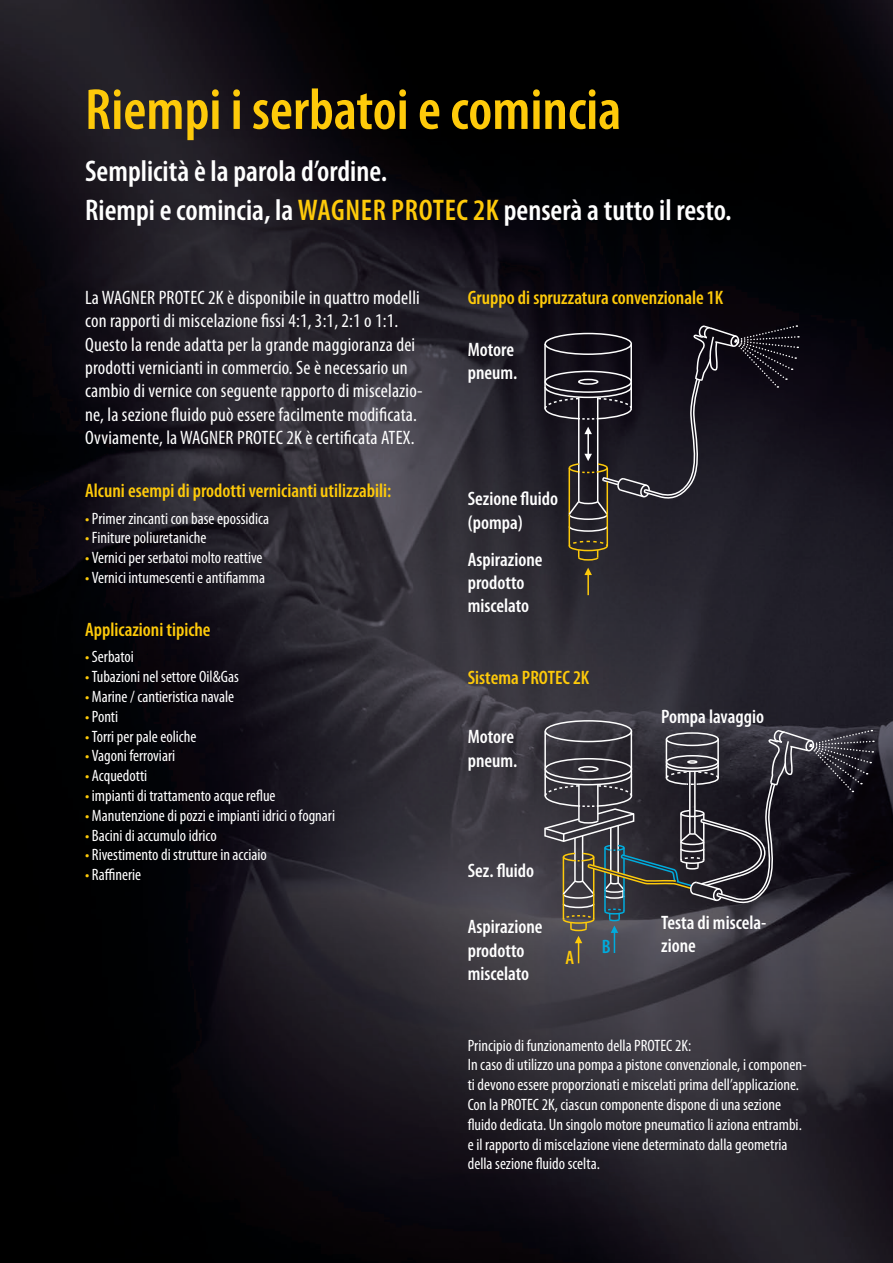
<style>
.page{position:relative;width:893px;height:1263px;background:#fff}
.page>*{position:absolute;margin:0;border:0;box-sizing:border-box;transform-origin:0 0}
.t1{font:600 condensed 58.5px "Myriad Pro";color:#feca0a}
.t2{font:600 condensed 30px/39px "Myriad Pro";color:#fff}
.t3{font:condensed 19.5px/23.4px "Myriad Pro";letter-spacing:.01em;color:#fff}
.t4{font:600 condensed 19.5px/23.4px "Myriad Pro";color:#fff}
.t5{font:600 condensed 19.5px "Myriad Pro";color:#feca0a}
.t6{font:600 condensed 19.5px "Myriad Pro";color:#00acdd}
.t7{font:condensed 16.5px/19.8px "Myriad Pro";color:#fff}
.s1{color:#feca0a}
</style>
<div class="page">
<img style="left:0;top:0;width:893px;height:1263px">
<hr style="left:569px;top:468px;width:1px;height:78px;background:#feca0a">
<svg style="left:568px;top:540px;width:41px;height:21px"></svg>
<hr style="left:607px;top:482px;width:1px;height:64px;background:#feca0a">
<svg style="left:584px;top:568px;width:8px;height:7px"></svg>
<hr style="left:587px;top:574px;width:2px;height:21px;background:#feca0a">
<svg style="left:544px;top:324px;width:255px;height:209px;background:#25222a"></svg>
<div style="left:545px;top:720px;width:87px;height:22px;border:2px solid #fff;border-radius:50%"></div>
<svg style="left:543px;top:729px;width:331px;height:234px;background:#3c3a40"></svg>
<h1 class="t1" style="left:85px;top:78px;width:538px">Riempi i serbatoi e comincia</h1>
<h2 class="t2" style="left:85px;top:152px;width:648px">Semplicità è la parola d’ordine.<br>Riempi e comincia, la <span class="s1">WAGNER PROTEC 2K</span> penserà a tutto il resto.</h2>
<p class="t3" style="left:85px;top:285px;width:339px">La WAGNER PROTEC 2K è disponibile in quattro modelli con rapporti di miscelazione fissi 4:1, 3:1, 2:1 o 1:1.<br>Questo la rende adatta per la grande maggioranza dei prodotti vernicianti in commercio. Se è necessario un cambio di vernice con seguente rapporto di miscelazio&shy;ne, la sezione fluido può essere facilmente modificata.<br>Ovviamente, la WAGNER PROTEC 2K è certificata ATEX.</p>
<p class="t5" style="left:85px;top:480px;width:308px">Alcuni esempi di prodotti vernicianti utilizzabili:</p>
<p class="t7" style="left:85px;top:508px;width:186px"><span class="s1">•</span> Primer zincanti con base epossidica</p>
<p class="t7" style="left:85px;top:528px;width:123px"><span class="s1">•</span> Finiture poliuretaniche</p>
<p class="t7" style="left:85px;top:548px;width:179px"><span class="s1">•</span> Vernici per serbatoi molto reattive</p>
<p class="t7" style="left:85px;top:567px;width:182px"><span class="s1">•</span> Vernici intumescenti e antifiamma</p>
<p class="t5" style="left:85px;top:619px;width:127px">Applicazioni tipiche</p>
<p class="t7" style="left:85px;top:647px;width:50px"><span class="s1">•</span> Serbatoi</p>
<p class="t7" style="left:85px;top:667px;width:155px"><span class="s1">•</span> Tubazioni nel settore Oil&amp;Gas</p>
<p class="t7" style="left:85px;top:686px;width:151px"><span class="s1">•</span> Marine / cantieristica navale</p>
<p class="t7" style="left:85px;top:706px;width:35px"><span class="s1">•</span> Ponti</p>
<p class="t7" style="left:85px;top:726px;width:113px"><span class="s1">•</span> Torri per pale eoliche</p>
<p class="t7" style="left:85px;top:746px;width:92px"><span class="s1">•</span> Vagoni ferroviari</p>
<p class="t7" style="left:85px;top:766px;width:64px"><span class="s1">•</span> Acquedotti</p>
<p class="t7" style="left:85px;top:785px;width:192px"><span class="s1">•</span> impianti di trattamento acque reflue</p>
<p class="t7" style="left:85px;top:805px;width:252px"><span class="s1">•</span> Manutenzione di pozzi e impianti idrici o fognari</p>
<p class="t7" style="left:85px;top:825px;width:133px"><span class="s1">•</span> Bacini di accumulo idrico</p>
<p class="t7" style="left:85px;top:845px;width:183px"><span class="s1">•</span> Rivestimento di strutture in acciaio</p>
<p class="t7" style="left:85px;top:865px;width:58px"><span class="s1">•</span> Raffinerie</p>
<p class="t5" style="left:468px;top:287px;width:257px">Gruppo di spruzzatura convenzionale 1K</p>
<p class="t4" style="left:468px;top:338px;width:51px">Motore pneum.</p>
<p class="t4" style="left:468px;top:487px;width:92px">Sezione fluido (pompa)</p>
<p class="t4" style="left:468px;top:548px;width:76px">Aspirazione prodotto miscelato</p>
<p class="t5" style="left:468px;top:666px;width:123px">Sistema PROTEC 2K</p>
<p class="t4" style="left:468px;top:725px;width:51px">Motore pneum.</p>
<p class="t4" style="left:468px;top:859px;width:68px">Sez. fluido</p>
<p class="t4" style="left:661px;top:705px;width:104px">Pompa lavaggio</p>
<p class="t4" style="left:468px;top:915px;width:76px">Aspirazione prodotto miscelato</p>
<p class="t4" style="left:661px;top:911px;width:107px">Testa di miscela&shy;zione</p>
<p class="t6" style="left:602px;top:936px;width:10px">B</p>
<p class="t5" style="left:565px;top:947px;width:10px">A</p>
<p class="t7" style="left:468px;top:1035px;width:341px">Principio di funzionamento della PROTEC 2K:<br>In caso di utilizzo una pompa a pistone convenzionale, i componen&shy;ti devono essere proporzionati e miscelati prima dell’applicazione.<br>Con la PROTEC 2K, ciascun componente dispone di una sezione fluido dedicata. Un singolo motore pneumatico li aziona entrambi. e il rapporto di miscelazione viene determinato dalla geometria della sezione fluido scelta.</p>
</div>
